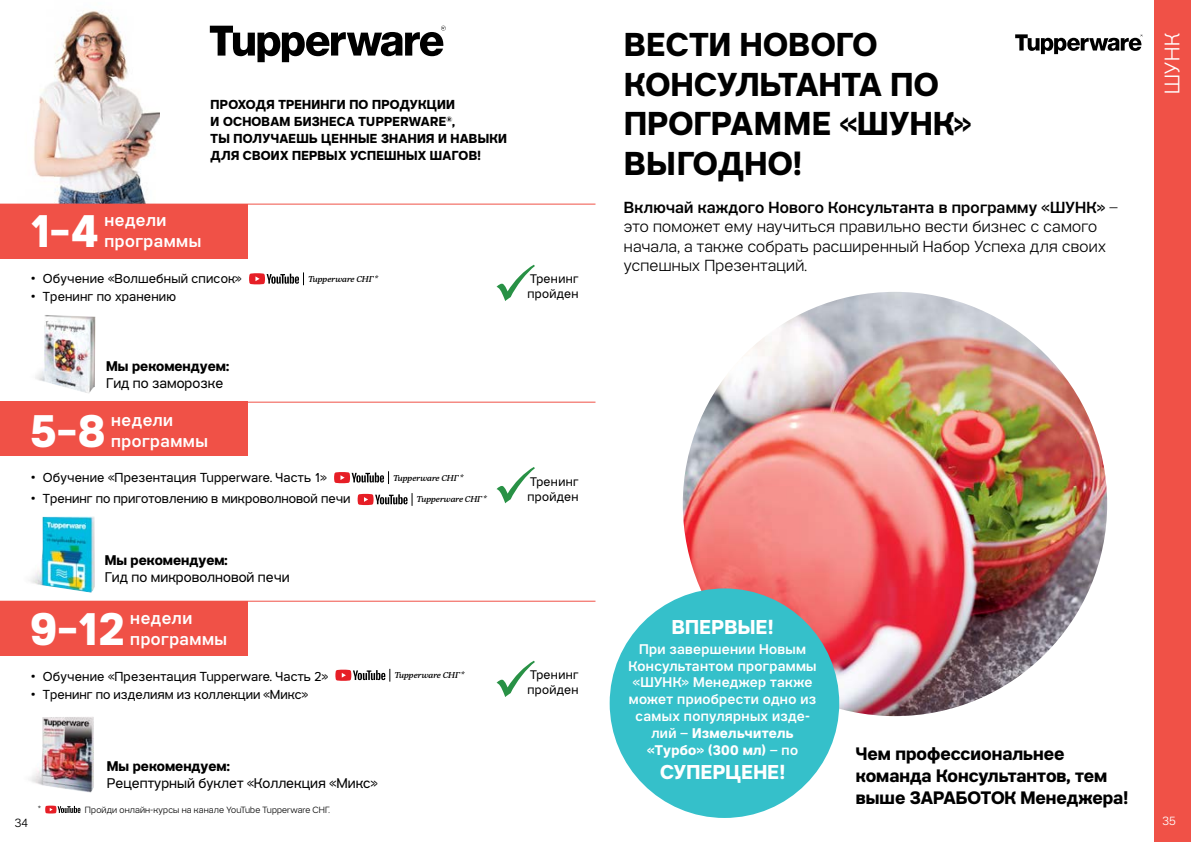
<style>
.page{position:relative;width:1191px;height:842px;background:#fff}
.page>*{position:absolute;margin:0;border:0;box-sizing:border-box;transform-origin:0 0}
.t1{font:700 46.1px "Tupper PRO";color:#fff}
.t2{font:700 33px/39.6px "Tupper PRO";letter-spacing:.01em;color:#000}
.t3{font:300 21px "Tupper PRO";color:#fff}
.t4{font:700 20px "Tupper PRO";letter-spacing:.015em;color:#fff}
.t5{font:700 18px/22px "Tupper PRO";color:#000}
.t6{font:500 17px/20.4px "Tupper PRO";letter-spacing:.03em;color:#fff}
.t7{font:300 16px/19.2px "Tupper PRO";letter-spacing:.015em;color:#000}
.t8{font:500 14px/16.8px "Tupper PRO";letter-spacing:.025em;color:#fff;text-align:center}
.t9{font:14px "Tupper PRO";color:#000}
.t10{font:700 14px "Tupper PRO";color:#000}
.t11{font:13px "Tupper PRO";letter-spacing:.01em;color:#000}
.t12{font:700 13px/17px "Tupper PRO";letter-spacing:.02em;color:#000}
.t13{font:12.4px/14.9px "Tupper PRO";letter-spacing:.025em;color:#000}
.t14{font:300 12px "Tupper PRO";color:#000}
.t15{font:300 12px "Tupper PRO";color:#fff}
.t16{font:300 9px "Tupper PRO";letter-spacing:.015em;color:#000}
.t17{font:italic 500 8.5px "Tupper Serif";color:#000}
.s1{font-weight:500}
.s2{font-weight:700}
</style>
<div class="page">
<img style="left:0;top:10px;width:159px;height:194px">
<svg style="left:210px;top:26px;width:236px;height:36px"></svg>
<svg style="left:249px;top:272px;width:55px;height:13px"></svg>
<svg style="left:334px;top:471px;width:55px;height:13px"></svg>
<svg style="left:358px;top:493px;width:55px;height:13px"></svg>
<div style="left:0;top:204px;width:248px;height:55px;background:#f05147"></div>
<div style="left:0;top:402px;width:248px;height:54px;background:#f05147"></div>
<div style="left:0;top:602px;width:248px;height:54px;background:#f05147"></div>
<hr style="left:0;top:601px;width:595px;height:1px;background:#f05147">
<hr style="left:0;top:402px;width:595px;height:1px;background:#f05147">
<svg style="left:335px;top:669px;width:55px;height:13px"></svg>
<img style="left:30px;top:516px;width:65px;height:77px">
<img style="left:30px;top:717px;width:64px;height:76px">
<img style="left:35px;top:315px;width:61px;height:78px">
<svg style="left:45px;top:806px;width:35px;height:7px"></svg>
<svg style="left:496px;top:467px;width:39px;height:36px"></svg>
<svg style="left:496px;top:265px;width:39px;height:36px"></svg>
<svg style="left:496px;top:661px;width:39px;height:36px"></svg>
<div style="left:1154px;top:0;width:37px;height:842px;background:#f05147"></div>
<hr style="left:0;top:204px;width:595px;height:1px;background:#f05147">
<img style="left:683px;top:292px;width:424px;height:424px;border-radius:212px">
<div style="left:609px;top:588px;width:230px;height:230px;background:#35c0ca;border-radius:50%"></div>
<svg style="left:1015px;top:34px;width:127px;height:20px"></svg>
<p class="t12" style="left:211px;top:96px;width:298px">ПРОХОДЯ ТРЕНИНГИ ПО ПРОДУКЦИИ<br>И ОСНОВАМ БИЗНЕСА TUPPERWARE<sup>®</sup>,<br>ТЫ ПОЛУЧАЕШЬ ЦЕННЫЕ ЗНАНИЯ И НАВЫКИ<br>ДЛЯ СВОИХ ПЕРВЫХ УСПЕШНЫХ ШАГОВ!</p>
<h1 class="t1" style="left:30px;top:193px;width:71px">1–4</h1>
<h3 class="t6" style="left:104px;top:209px;width:98px">недели программы</h3>
<p class="t11" style="left:32px;top:268px;width:211px">• Обучение «Волшебный список»</p>
<p class="t17" style="left:308px;top:273px;width:71px">Tupperware СНГ*</p>
<p class="t11" style="left:32px;top:286px;width:146px">• Тренинг по хранению</p>
<p class="t13" style="left:527px;top:271px;width:53px">Тренинг пройден</p>
<p class="t10" style="left:106px;top:355px;width:124px">Мы рекомендуем:</p>
<p class="t9" style="left:106px;top:372px;width:119px">Гид по заморозке</p>
<h1 class="t1" style="left:30px;top:393px;width:77px">5–8</h1>
<h3 class="t6" style="left:111px;top:409px;width:98px">недели программы</h3>
<p class="t11" style="left:32px;top:467px;width:296px">• Обучение «Презентация Tupperware. Часть 1»</p>
<p class="t17" style="left:393px;top:472px;width:71px">Tupperware СНГ*</p>
<p class="t11" style="left:32px;top:488px;width:320px">• Тренинг по приготовлению в микроволновой печи</p>
<p class="t17" style="left:416px;top:494px;width:71px">Tupperware СНГ*</p>
<p class="t10" style="left:105px;top:549px;width:124px">Мы рекомендуем:</p>
<p class="t9" style="left:105px;top:566px;width:186px">Гид по микроволновой печи</p>
<h1 class="t1" style="left:30px;top:591px;width:96px">9–12</h1>
<h3 class="t6" style="left:130px;top:607px;width:98px">недели программы</h3>
<p class="t11" style="left:32px;top:666px;width:298px">• Обучение «Презентация Tupperware. Часть 2»</p>
<p class="t17" style="left:394px;top:670px;width:71px">Tupperware СНГ*</p>
<p class="t11" style="left:32px;top:684px;width:278px">• Тренинг по изделиям из коллекции «Микс»</p>
<p class="t13" style="left:527px;top:473px;width:53px">Тренинг пройден</p>
<p class="t13" style="left:527px;top:667px;width:53px">Тренинг пройден</p>
<p class="t14" style="left:15px;top:813px;width:15px">34</p>
<p class="t10" style="left:107px;top:755px;width:124px">Мы рекомендуем:</p>
<p class="t9" style="left:107px;top:772px;width:272px">Рецептурный буклет «Коллекция «Микс»</p>
<p class="t16" style="left:38px;top:803px;width:4px">*</p>
<p class="t16" style="left:85px;top:803px;width:246px">Пройди онлайн-курсы на канале YouTube Tupperware СНГ.</p>
<h2 class="t2" style="left:624px;top:23px;width:349px">ВЕСТИ НОВОГО<br>КОНСУЛЬТАНТА ПО<br>ПРОГРАММЕ «ШУНК»<br>ВЫГОДНО!</h2>
<p class="t7" style="left:624px;top:196px;width:495px"><span class="s1">Включай каждого Нового Консультанта в программу «ШУНК»</span> – это поможет ему научиться правильно вести бизнес с самого начала, а также собрать расширенный Набор Успеха для своих успешных Презентаций.</p>
<h3 class="t3" style="left:1155px;top:94px;width:62px;rotate:-90deg">ШУНК</h3>
<h3 class="t4" style="left:672px;top:611px;width:103px">ВПЕРВЫЕ!</h3>
<p class="t8" style="left:628px;top:640px;width:189px">При завершении Новым<br>Консультантом программы «ШУНК» Менеджер также может приобрести одно из самых популярных изде&shy;лий – <span class="s2">Измельчитель «Турбо» (300 мл)</span> – по</p>
<h3 class="t4" style="left:660px;top:755px;width:127px">СУПЕРЦЕНЕ!</h3>
<h3 class="t5" style="left:855px;top:741px;width:274px">Чем профессиональнее команда Консультантов, тем выше ЗАРАБОТОК Менеджера!</h3>
<p class="t15" style="left:1162px;top:811px;width:15px">35</p>
</div>
